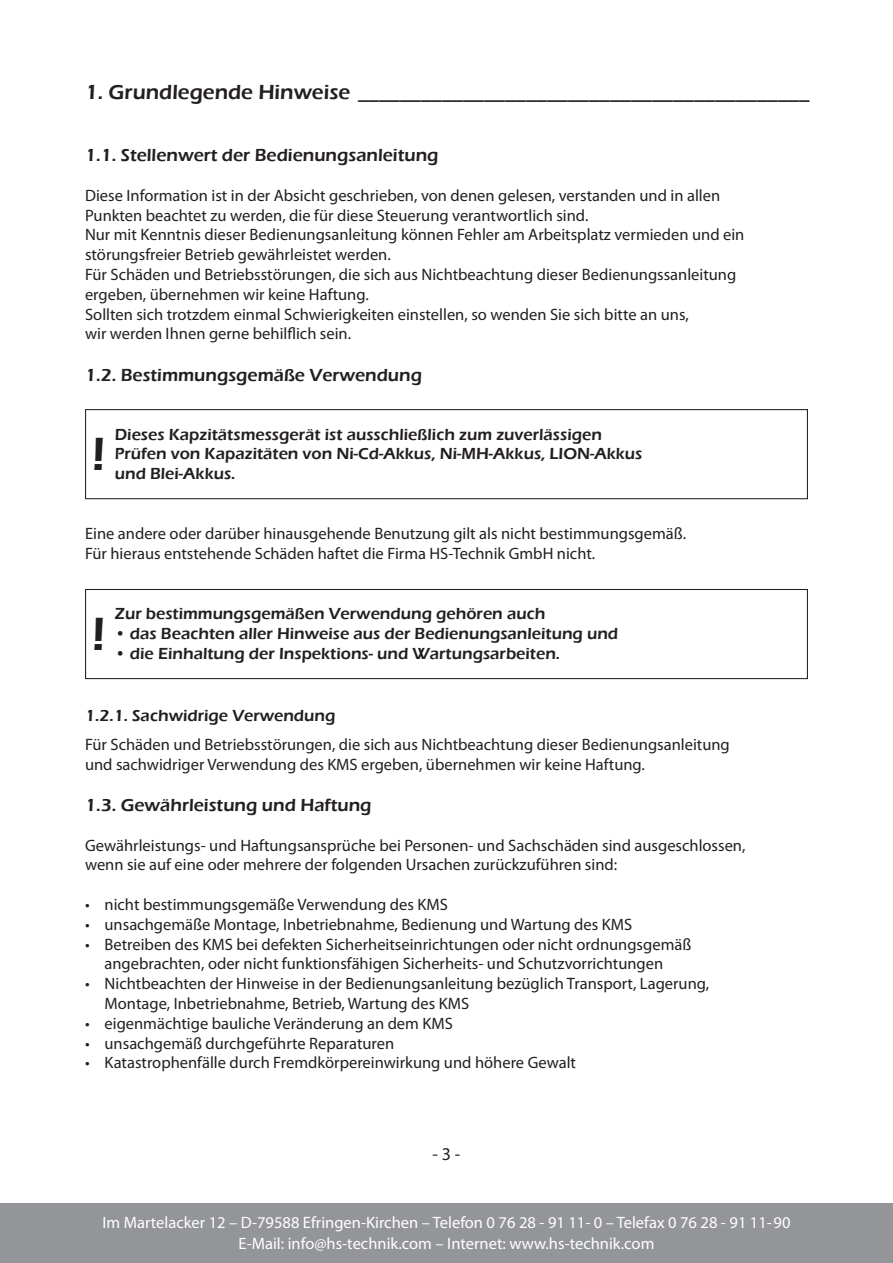
<style>
.page{position:relative;width:893px;height:1263px;background:#fff}
.page>*{position:absolute;margin:0;border:0;box-sizing:border-box;transform-origin:0 0}
.t1{font:600 48px "Eras ITC";color:#231f20}
.t2{font:600 21px "Eras ITC";color:#231f20}
.t3{font:600 18px "Eras ITC";color:#231f20}
.t4{font:18px "Myriad Pro";color:#231f20}
.t5{font:16.5px/19.8px "Myriad Pro";color:#231f20}
.t6{font:600 16.5px/19.8px "Eras ITC";color:#231f20}
.t7{font:16.5px/21px "Myriad Pro";color:#fff;text-align:center}
</style>
<div class="page">
<div style="left:0;top:1203px;width:893px;height:60px;background:#939598"></div>
<div style="left:85px;top:409px;width:723px;height:90px;border:1px solid #231f20"></div>
<div style="left:85px;top:589px;width:723px;height:90px;border:1px solid #231f20"></div>
<p class="t2" style="left:85px;top:81px;width:726px">1. Grundlegende Hinweise ___________________________________________</p>
<p class="t3" style="left:85px;top:145px;width:355px">1.1. Stellenwert der Bedienungsanleitung</p>
<p class="t5" style="left:85px;top:185px;width:661px">Diese Information ist in der Absicht geschrieben, von denen gelesen, verstanden und in allen Punkten beachtet zu werden, die für diese Steuerung verantwortlich sind.<br>Nur mit Kenntnis dieser Bedienungsanleitung können Fehler am Arbeitsplatz vermieden und ein störungsfreier Betrieb gewährleistet werden.<br>Für Schäden und Betriebsstörungen, die sich aus Nichtbeachtung dieser Bedienungssanleitung ergeben, übernehmen wir keine Haftung.<br>Sollten sich trotzdem einmal Schwierigkeiten einstellen, so wenden Sie sich bitte an uns,<br>wir werden Ihnen gerne behilflich sein.</p>
<p class="t3" style="left:85px;top:365px;width:339px">1.2. Bestimmungsgemäße Verwendung</p>
<h1 class="t1" style="left:91px;top:427px;width:17px">!</h1>
<p class="t6" style="left:115px;top:424px;width:529px">Dieses Kapzitätsmessgerät ist ausschließlich zum zuverlässigen<br>Prüfen von Kapazitäten von Ni-Cd-Akkus, Ni-MH-Akkus, LI ON-Akkus und Blei-Akkus.</p>
<p class="t5" style="left:85px;top:523px;width:603px">Eine andere oder darüber hinausgehende Benutzung gilt als nicht bestimmungsgemäß.<br>Für hieraus entstehende Schäden haftet die Firma HS-Technik GmbH nicht.</p>
<h1 class="t1" style="left:91px;top:606px;width:17px">!</h1>
<p class="t6" style="left:115px;top:604px;width:432px">Zur bestimmungsgemäßen Verwendung gehören auch</p>
<p class="t6" style="left:115px;top:624px;width:505px">• das Beachten aller Hinweise aus der Bedienungsanleitung und</p>
<p class="t6" style="left:115px;top:644px;width:447px">• die Einhaltung der Inspektions- und Wartungsarbeiten.</p>
<p class="t6" style="left:85px;top:706px;width:252px">1.2.1. Sachwidrige Verwendung</p>
<p class="t5" style="left:85px;top:734px;width:646px">Für Schäden und Betriebsstörungen, die sich aus Nichtbeachtung dieser Bedienungsanleitung und sachwidriger Verwendung des KMS ergeben, übernehmen wir keine Haftung.</p>
<p class="t3" style="left:85px;top:795px;width:288px">1.3. Gewährleistung und Haftung</p>
<p class="t5" style="left:85px;top:835px;width:662px">Gewährleistungs- und Haftungsansprüche bei Personen- und Sachschäden sind ausgeschlossen, wenn sie auf eine oder mehrere der folgenden Ursachen zurückzuführen sind:</p>
<p class="t5" style="left:85px;top:894px;width:364px">• nicht bestimmungsgemäße Verwendung des KMS</p>
<p class="t5" style="left:85px;top:914px;width:549px">• unsachgemäße Montage, Inbetriebnahme, Bedienung und Wartung des KMS</p>
<p class="t5" style="left:85px;top:934px;width:608px;text-align:center">• Betreiben des KMS bei defekten Sicherheitseinrichtungen oder nicht ordnungsgemäß angebrachten, oder nicht funktionsfähigen Sicherheits- und Schutzvorrichtungen</p>
<p class="t5" style="left:105px;top:973px;width:606px;text-indent:-20px">• Nichtbeachten der Hinweise in der Bedienungsanleitung bezüglich Transport, Lagerung,<br>Montage, Inbetriebnahme, Betrieb, Wartung des KMS</p>
<p class="t5" style="left:85px;top:1013px;width:369px">• eigenmächtige bauliche Veränderung an dem KMS</p>
<p class="t5" style="left:85px;top:1033px;width:311px">• unsachgemäß durchgeführte Reparaturen</p>
<p class="t5" style="left:85px;top:1053px;width:492px">• Katastrophenfälle durch Fremdkörpereinwirkung und höhere Gewalt</p>
<p class="t4" style="left:432px;top:1143px;width:29px">- 3 -</p>
<p class="t7" style="left:102px;top:1211px;width:690px">Im Martelacker 12 – D-79588 Efringen-Kirchen – Telefon 0 76 28 - 91 11- 0 – Telefax 0 76 28 - 91 11-90<br>E-Mail: info@hs-technik.com – Internet: www.hs-technik.com</p>
</div>
